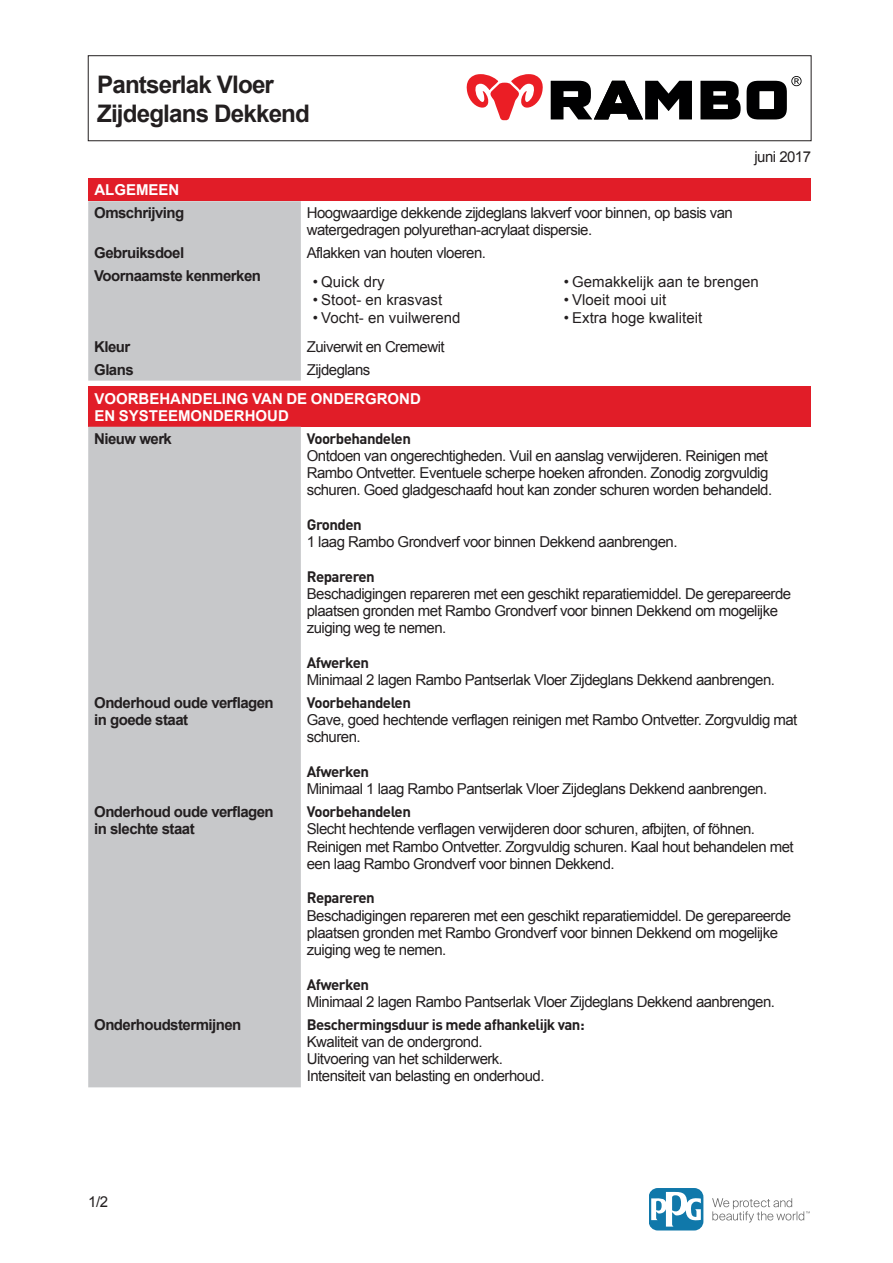
<style>
.page{position:relative;width:893px;height:1263px;background:#fff}
.page>*{position:absolute;margin:0;border:0;box-sizing:border-box;transform-origin:0 0}
.t1{font:700 24.15px "Arial";letter-spacing:-.035em;color:#231f20}
.BODY{font:15px/17.2px "Arial";letter-spacing:-.035em;color:#231f20}
.KOP{font:700 15px/17.2px "Arial";letter-spacing:-.035em;color:#231f20}
.BODY-2{font:15px "Arial";color:#231f20}
.TITEL{font:700 15px/17.2px "Arial";color:#fff}
.BODY_RIGHT{font:15px "Arial";letter-spacing:-.035em;color:#231f20}
.s1{font-family:"DIN";font-weight:700}
</style>
<div class="page">
<svg style="left:712px;top:1198px;width:98px;height:24px"></svg>
<div style="left:649px;top:1188px;width:54px;height:42px;background:#1078aa;border-radius:9px"></div>
<svg style="left:651px;top:1191px;width:50px;height:35px"></svg>
<div style="left:88px;top:55px;width:723px;height:86px;border:1px solid #231f20"></div>
<svg style="left:467px;top:74px;width:76px;height:46px"></svg>
<svg style="left:551px;top:81px;width:141px;height:38px"></svg>
<svg style="left:700px;top:81px;width:41px;height:38px;background:#272728"></svg>
<svg style="left:747px;top:76px;width:54px;height:43px"></svg>
<div style="left:88px;top:178px;width:723px;height:23px;background:#e11d28"></div>
<div style="left:88px;top:201px;width:213px;height:180px;background:#c7c8ca"></div>
<div style="left:88px;top:387px;width:723px;height:40px;background:#e11d28"></div>
<div style="left:88px;top:427px;width:213px;height:660px;background:#c7c8ca"></div>
<p class="t1" style="left:97px;top:67px;width:178px">Pantserlak Vloer</p>
<p class="t1" style="left:97px;top:96px;width:214px">Zijdeglans Dekkend</p>
<p class="BODY_RIGHT" style="left:754px;top:147px;width:58px">juni 2017</p>
<p class="TITEL" style="left:94px;top:182px;width:87px">ALGEMEEN</p>
<p class="KOP" style="left:94px;top:204px;width:92px">Omschrijving</p>
<p class="BODY" style="left:307px;top:204px;width:428px">Hoogwaardige dekkende zijdeglans lakverf voor binnen, op basis van watergedragen polyurethan-acrylaat dispersie.</p>
<p class="KOP" style="left:94px;top:244px;width:92px">Gebruiksdoel</p>
<p class="BODY" style="left:307px;top:244px;width:181px">Aflakken van houten vloeren.</p>
<p class="KOP" style="left:94px;top:267px;width:168px">Voornaamste kenmerken</p>
<p class="BODY-2" style="left:313px;top:271px;width:73px">• Quick dry</p>
<p class="BODY-2" style="left:313px;top:289px;width:131px">• Stoot- en krasvast</p>
<p class="BODY-2" style="left:313px;top:307px;width:149px">• Vocht- en vuilwerend</p>
<p class="BODY-2" style="left:564px;top:271px;width:197px">• Gemakkelijk aan te brengen</p>
<p class="BODY-2" style="left:564px;top:289px;width:104px">• Vloeit mooi uit</p>
<p class="BODY-2" style="left:564px;top:307px;width:140px">• Extra hoge kwaliteit</p>
<p class="KOP" style="left:94px;top:338px;width:38px">Kleur</p>
<p class="BODY" style="left:307px;top:338px;width:139px">Zuiverwit en Cremewit</p>
<p class="KOP" style="left:94px;top:361px;width:41px">Glans</p>
<p class="BODY" style="left:307px;top:361px;width:65px">Zijdeglans</p>
<p class="TITEL" style="left:94px;top:390px;width:328px">VOORBEHANDELING VAN DE ONDERGROND<br>EN SYSTEEMONDERHOUD</p>
<p class="KOP" style="left:94px;top:430px;width:79px">Nieuw werk</p>
<p class="BODY" style="left:307px;top:430px;width:467px"><span class="s1">Voorbehandelen<br></span>Ontdoen van ongerechtigheden. Vuil en aanslag verwijderen. Reinigen met Rambo Ontvetter. Eventuele scherpe hoeken afronden. Zonodig zorgvuldig schuren. Goed gladgeschaafd hout kan zonder schuren worden behandeld.</p>
<p class="BODY" style="left:307px;top:516px;width:372px"><span class="s1">Gronden<br></span>1 laag Rambo Grondverf voor binnen Dekkend aanbrengen.</p>
<p class="BODY" style="left:307px;top:568px;width:486px"><span class="s1">Repareren<br></span>Beschadigingen repareren met een geschikt reparatiemiddel. De gerepareerde plaatsen gronden met Rambo Grondverf voor binnen Dekkend om mogelijke zuiging weg te nemen.</p>
<p class="BODY" style="left:307px;top:654px;width:470px"><span class="s1">Afwerken<br></span>Minimaal 2 lagen Rambo Pantserlak Vloer Zijdeglans Dekkend aanbrengen.</p>
<p class="KOP" style="left:94px;top:694px;width:181px">Onderhoud oude verflagen in goede staat</p>
<p class="BODY" style="left:307px;top:694px;width:492px"><span class="s1">Voorbehandelen<br></span>Gave, goed hechtende verflagen reinigen met Rambo Ontvetter. Zorgvuldig mat schuren.</p>
<p class="BODY" style="left:307px;top:763px;width:462px"><span class="s1">Afwerken<br></span>Minimaal 1 laag Rambo Pantserlak Vloer Zijdeglans Dekkend aanbrengen.</p>
<p class="KOP" style="left:94px;top:803px;width:181px">Onderhoud oude verflagen in slechte staat</p>
<p class="BODY" style="left:307px;top:803px;width:488px"><span class="s1">Voorbehandelen<br></span>Slecht hechtende verflagen verwijderen door schuren, afbijten, of föhnen.<br>Reinigen met Rambo Ontvetter. Zorgvuldig schuren. Kaal hout behandelen met een laag Rambo Grondverf voor binnen Dekkend.</p>
<p class="BODY" style="left:307px;top:889px;width:486px"><span class="s1">Repareren<br></span>Beschadigingen repareren met een geschikt reparatiemiddel. De gerepareerde plaatsen gronden met Rambo Grondverf voor binnen Dekkend om mogelijke zuiging weg te nemen.</p>
<p class="BODY" style="left:307px;top:975px;width:470px"><span class="s1">Afwerken<br></span>Minimaal 2 lagen Rambo Pantserlak Vloer Zijdeglans Dekkend aanbrengen.</p>
<p class="KOP" style="left:94px;top:1016px;width:149px">Onderhoudstermijnen</p>
<p class="BODY" style="left:307px;top:1016px;width:279px"><span class="s1">Beschermingsduur is mede afhankelijk van:<br></span>Kwaliteit van de ondergrond.<br>Uitvoering van het schilderwerk.<br>Intensiteit van belasting en onderhoud.</p>
<p class="BODY" style="left:88px;top:1192px;width:21px">1/2</p>
</div>
